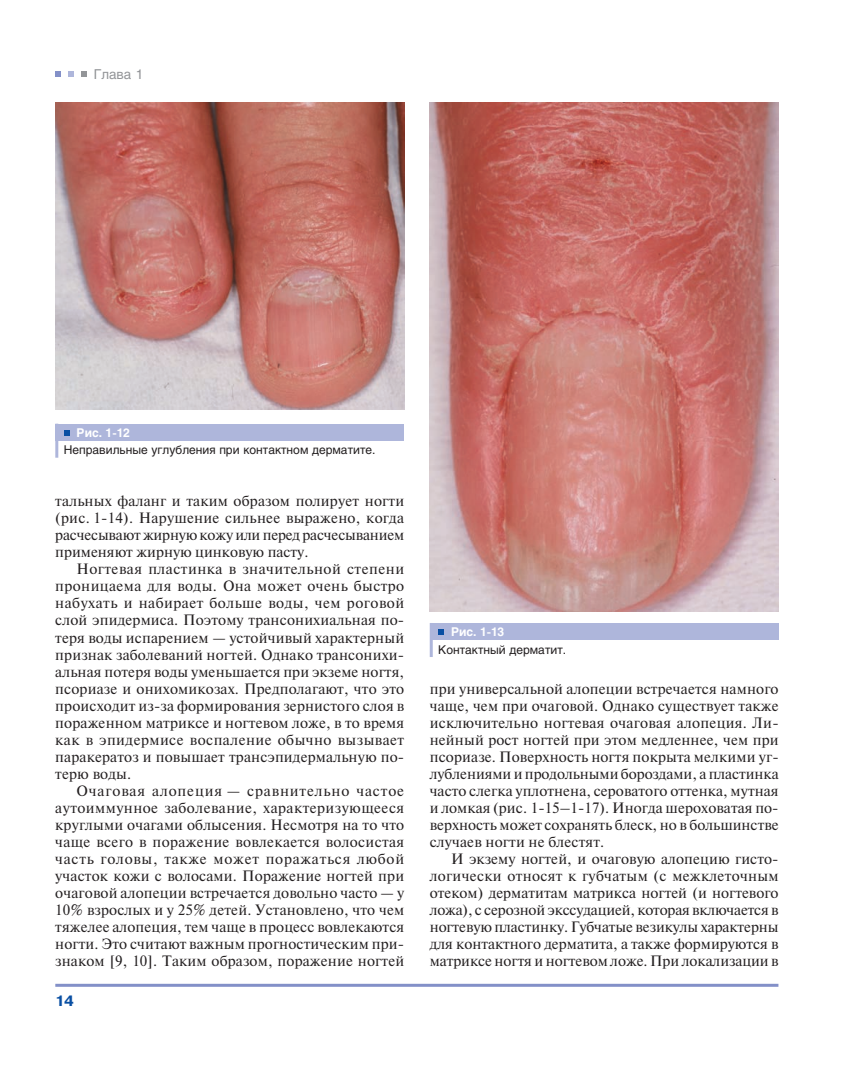
<style>
.page{position:relative;width:851px;height:1085px;background:#fff}
.page>*{position:absolute;margin:0;border:0;box-sizing:border-box;transform-origin:0 0}
.t1{font:15px "Newton C";letter-spacing:.01em;color:#231f20}
.t2{font:15px "Newton C";letter-spacing:.03em;color:#231f20}
.t3{font:15px "Newton C";letter-spacing:-.01em;color:#231f20}
.t4{font:15px "Newton C";letter-spacing:.05em;color:#231f20}
.t5{font:15px "Newton C";letter-spacing:.055em;color:#231f20}
.t6{font:700 15px "Pragmatica C";color:#094fa3}
.t7{font:13.5px "Helios";color:#939598}
.t8{font:12px/17.4px "Helios";color:#231f20}
.s1{font-weight:700;color:#fff}
</style>
<div class="page">
<svg style="left:55px;top:72px;width:6px;height:5px"></svg>
<svg style="left:68px;top:72px;width:6px;height:5px"></svg>
<svg style="left:81px;top:72px;width:5px;height:5px"></svg>
<hr style="left:55px;top:983px;width:723px;height:3px;background:#8390c8">
<div style="left:55px;top:423px;width:349px;height:17px;background:#aeb6db"></div>
<svg style="left:64px;top:430px;width:5px;height:5px"></svg>
<hr style="left:55px;top:423px;width:3px;height:34px;background:#aeb6db">
<div style="left:429px;top:623px;width:349px;height:16px;background:#aeb6db"></div>
<svg style="left:438px;top:629px;width:5px;height:5px"></svg>
<hr style="left:429px;top:623px;width:3px;height:34px;background:#aeb6db">
<img style="left:55px;top:102px;width:349px;height:308px">
<img style="left:429px;top:102px;width:349px;height:509px">
<p class="t7" style="left:94px;top:69px;width:51px">Глава 1</p>
<p class="t8" style="left:64px;top:425px;width:313px;text-indent:13px"><span class="s1">Рис. 1-12<br></span>Неправильные углубления при контактном дерматите.</p>
<p class="t1" style="left:55px;top:495px;width:350px">тальных фаланг и таким образом полирует ногти</p>
<p class="t1" style="left:55px;top:512px;width:350px">(рис. 1-14). Нарушение сильнее выражено, когда</p>
<p class="t3" style="left:55px;top:530px;width:350px">расчесывают жирную кожу или перед расчесыванием</p>
<p class="t1" style="left:55px;top:547px;width:254px">применяют жирную цинковую пасту.</p>
<p class="t2" style="left:77px;top:564px;width:329px">Ногтевая пластинка в значительной степени</p>
<p class="t1" style="left:55px;top:581px;width:350px">проницаема для воды. Она может очень быстро</p>
<p class="t2" style="left:55px;top:598px;width:350px">набухать и набирает больше воды, чем роговой</p>
<p class="t1" style="left:55px;top:615px;width:350px">слой эпидермиса. Поэтому трансонихиальная по-</p>
<p class="t1" style="left:55px;top:632px;width:350px">теря воды испарением — устойчивый характерный</p>
<p class="t1" style="left:55px;top:649px;width:350px">признак заболеваний ногтей. Однако трансонихи-</p>
<p class="t1" style="left:55px;top:666px;width:350px">альная потеря воды уменьшается при экземе ногтя,</p>
<p class="t1" style="left:55px;top:683px;width:350px">псориазе и онихомикозах. Предполагают, что это</p>
<p class="t1" style="left:55px;top:700px;width:350px">происходит из-за формирования зернистого слоя в</p>
<p class="t1" style="left:55px;top:717px;width:350px">пораженном матриксе и ногтевом ложе, в то время</p>
<p class="t2" style="left:55px;top:734px;width:350px">как в эпидермисе воспаление обычно вызывает</p>
<p class="t1" style="left:55px;top:751px;width:350px">паракератоз и повышает трансэпидермальную по-</p>
<p class="t1" style="left:55px;top:768px;width:77px">терю воды.</p>
<p class="t5" style="left:77px;top:785px;width:329px">Очаговая алопеция — сравнительно частое</p>
<p class="t2" style="left:55px;top:802px;width:350px">аутоиммунное заболевание, характеризующееся</p>
<p class="t1" style="left:55px;top:819px;width:350px">круглыми очагами облысения. Несмотря на то что</p>
<p class="t1" style="left:55px;top:836px;width:350px">чаще всего в поражение вовлекается волосистая</p>
<p class="t4" style="left:55px;top:853px;width:350px">часть головы, также может поражаться любой</p>
<p class="t1" style="left:55px;top:870px;width:350px">участок кожи с волосами. Поражение ногтей при</p>
<p class="t1" style="left:55px;top:887px;width:350px">очаговой алопеции встречается довольно часто — у</p>
<p class="t1" style="left:55px;top:904px;width:350px">10% взрослых и у 25% детей. Установлено, что чем</p>
<p class="t1" style="left:55px;top:921px;width:350px">тяжелее алопеция, тем чаще в процесс вовлекаются</p>
<p class="t1" style="left:55px;top:938px;width:350px">ногти. Это считают важным прогностическим при-</p>
<p class="t1" style="left:55px;top:955px;width:350px">знаком [9, 10]. Таким образом, поражение ногтей</p>
<p class="t6" style="left:55px;top:994px;width:20px">14</p>
<p class="t8" style="left:438px;top:624px;width:129px;text-indent:13px"><span class="s1">Рис. 1-13<br></span>Контактный дерматит.</p>
<p class="t1" style="left:429px;top:683px;width:350px">при универсальной алопеции встречается намного</p>
<p class="t1" style="left:429px;top:700px;width:350px">чаще, чем при очаговой. Однако существует также</p>
<p class="t1" style="left:429px;top:717px;width:350px">исключительно ногтевая очаговая алопеция. Ли-</p>
<p class="t1" style="left:429px;top:734px;width:350px">нейный рост ногтей при этом медленнее, чем при</p>
<p class="t1" style="left:429px;top:751px;width:350px">псориазе. Поверхность ногтя покрыта мелкими уг-</p>
<p class="t1" style="left:429px;top:768px;width:350px">лублениями и продольными бороздами, а пластинка</p>
<p class="t1" style="left:429px;top:785px;width:350px">часто слегка уплотнена, сероватого оттенка, мутная</p>
<p class="t1" style="left:429px;top:802px;width:350px">и ломкая (рис. 1-15–1-17). Иногда шероховатая по-</p>
<p class="t1" style="left:429px;top:819px;width:350px">верхность может сохранять блеск, но в большинстве</p>
<p class="t1" style="left:429px;top:836px;width:176px">случаев ногти не блестят.</p>
<p class="t1" style="left:451px;top:853px;width:329px">И экзему ногтей, и очаговую алопецию гисто-</p>
<p class="t1" style="left:429px;top:870px;width:350px">логически относят к губчатым (с межклеточным</p>
<p class="t1" style="left:429px;top:887px;width:350px">отеком) дерматитам матрикса ногтей (и ногтевого</p>
<p class="t3" style="left:429px;top:904px;width:350px">ложа), с серозной экссудацией, которая включается в</p>
<p class="t1" style="left:429px;top:921px;width:350px">ногтевую пластинку. Губчатые везикулы характерны</p>
<p class="t1" style="left:429px;top:938px;width:350px">для контактного дерматита, а также формируются в</p>
<p class="t1" style="left:429px;top:955px;width:350px">матриксе ногтя и ногтевом ложе. При локализации в</p>
</div>
